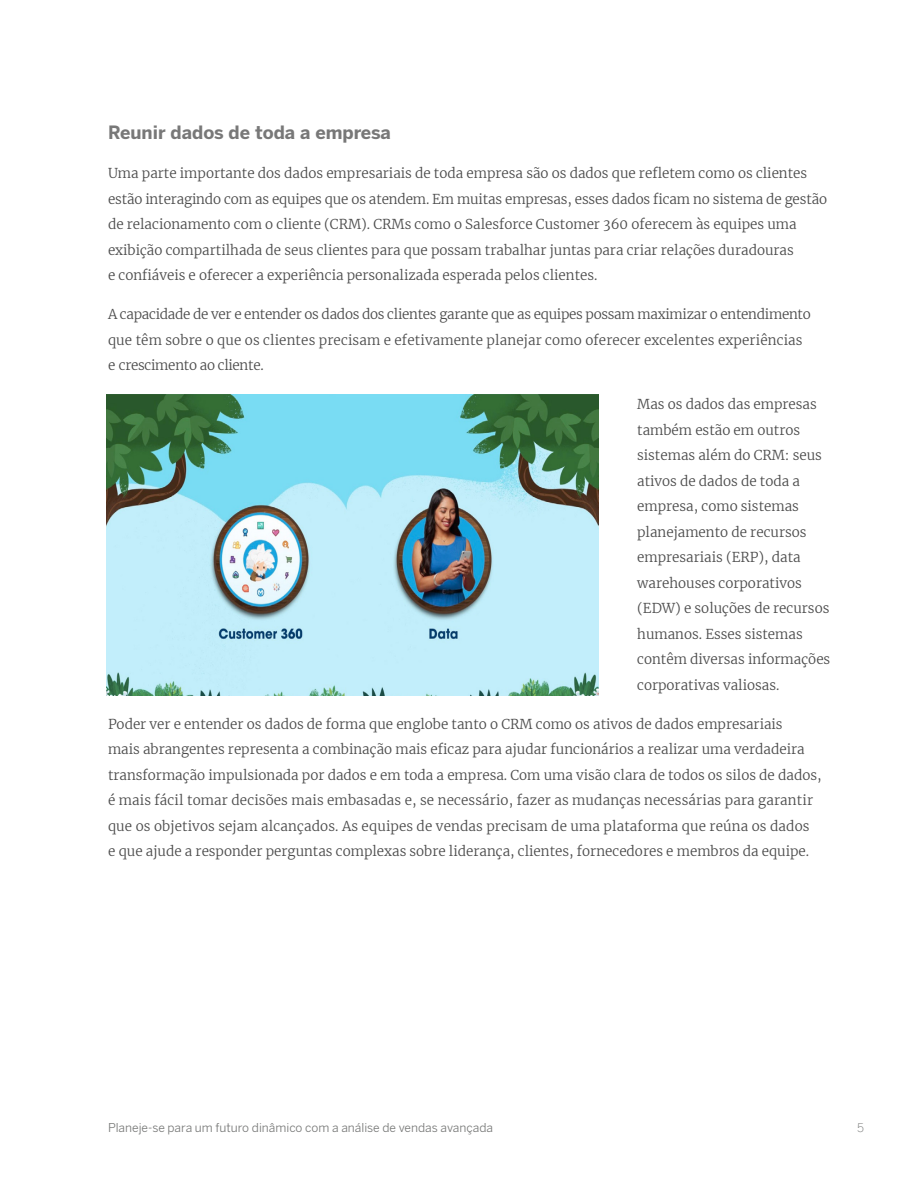
<style>
.page{position:relative;width:918px;height:1188px;background:#fff}
.page>*{position:absolute;margin:0;border:0;box-sizing:border-box;transform-origin:0 0}
.t1{font:700 18px "Benton Sans";color:#787878}
.t2{font:300 13.5px/25.5px "Merriweather";color:#4b4b4b}
.t3{font:300 13.5px/25.5px "Merriweather";letter-spacing:-.02em;color:#4b4b4b}
.t4{font:12px "Benton Sans";color:#777877}
.t5{font:300 12px "Benton Sans";color:#777877}
</style>
<div class="page">
<img style="left:107px;top:394px;width:492px;height:302px">
<p class="t1" style="left:108px;top:121px;width:285px">Reunir dados de toda a empresa</p>
<p class="t2" style="left:108px;top:160px;width:721px">Uma parte importante dos dados empresariais de toda empresa são os dados que refletem como os clientes estão interagindo com as equipes que os atendem. Em muitas empresas, esses dados ficam no sistema de gestão de relacionamento com o cliente (CRM). CRMs como o Salesforce Customer 360 oferecem às equipes uma exibição compartilhada de seus clientes para que possam trabalhar juntas para criar relações duradouras<br>e confiáveis e oferecer a experiência personalizada esperada pelos clientes.</p>
<p class="t3" style="left:108px;top:301px;width:704px">A capacidade de ver e entender os dados dos clientes garante que as equipes possam maximizar o entendimento que têm sobre o que os clientes precisam e efetivamente planejar como oferecer excelentes experiências e crescimento ao cliente.</p>
<p class="t2" style="left:637px;top:391px;width:195px">Mas os dados das empresas também estão em outros sistemas além do CRM: seus ativos de dados de toda a empresa, como sistemas planejamento de recursos empresariais (ERP), data warehouses corporativos (EDW) e soluções de recursos humanos. Esses sistemas contêm diversas informações corporativas valiosas.</p>
<p class="t2" style="left:108px;top:711px;width:715px">Poder ver e entender os dados de forma que englobe tanto o CRM como os ativos de dados empresariais<br>mais abrangentes representa a combinação mais eficaz para ajudar funcionários a realizar uma verdadeira transformação impulsionada por dados e em toda a empresa. Com uma visão clara de todos os silos de dados, é mais fácil tomar decisões mais embasadas e, se necessário, fazer as mudanças necessárias para garantir que os objetivos sejam alcançados. As equipes de vendas precisam de uma plataforma que reúna os dados<br>e que ajude a responder perguntas complexas sobre liderança, clientes, fornecedores e membros da equipe.</p>
<p class="t4" style="left:108px;top:1121px;width:387px">Planeje-se para um futuro dinâmico com a análise de vendas avançada</p>
<p class="t5" style="left:857px;top:1121px;width:8px">5</p>
</div>
